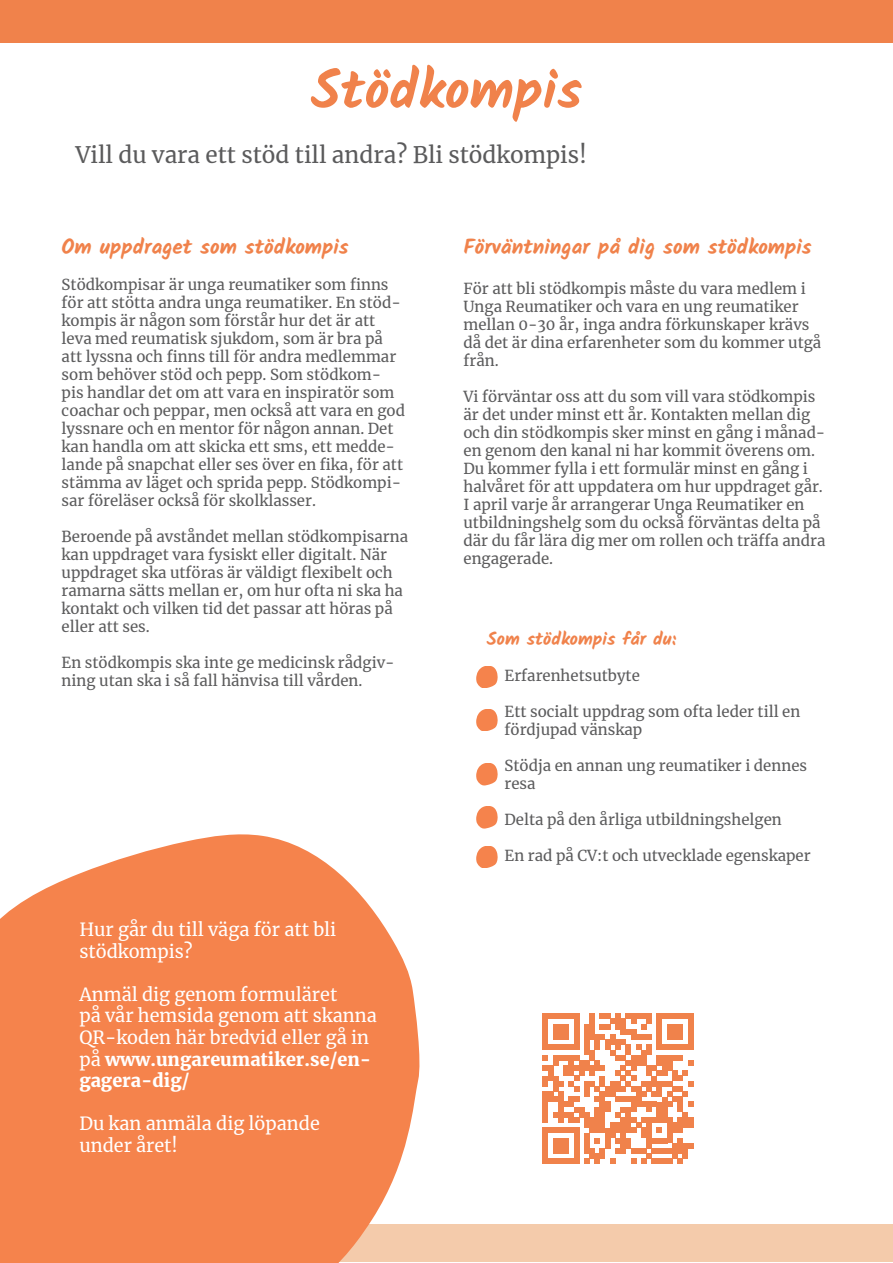
<style>
.page{position:relative;width:893px;height:1263px;background:#fff}
.page>*{position:absolute;margin:0;border:0;box-sizing:border-box;transform-origin:0 0}
.t1{font:700 54px "Kalam";color:#f0824b}
.t2{font:22.5px "Merriweather";color:#5b5b5c}
.t3{font:700 21px "Kalam";color:#f0824b}
.t4{font:18px "Merriweather";color:#fff}
.t5{font:900 18px/21.6px "Merriweather";color:#fff}
.t6{font:700 18px "Kalam";color:#f0824b}
.t7{font:15px/18px "Merriweather";color:#5b5b5c}
.s1{font-weight:400}
</style>
<div class="page">
<div style="left:0;top:0;width:893px;height:43px;background:#f0824b"></div>
<div style="left:0;top:1225px;width:893px;height:37px;background:#f4cbab"></div>
<svg style="left:476px;top:709px;width:22px;height:22px"></svg>
<svg style="left:476px;top:806px;width:22px;height:22px"></svg>
<svg style="left:476px;top:666px;width:22px;height:22px"></svg>
<svg style="left:476px;top:763px;width:22px;height:22px"></svg>
<svg style="left:476px;top:846px;width:22px;height:22px"></svg>
<svg style="left:0;top:834px;width:422px;height:429px;fill:#f5834c"></svg>
<svg style="left:543px;top:1014px;width:150px;height:150px"></svg>
<p class="t1" style="left:311px;top:58px;width:273px">Stödkompis</p>
<p class="t2" style="left:75px;top:139px;width:513px">Vill du vara ett stöd till andra? Bli stödkompis!</p>
<p class="t3" style="left:62px;top:235px;width:289px">Om uppdraget som stödkompis</p>
<p class="t7" style="left:62px;top:275px;width:345px">Stödkompisar är unga reumatiker som finns för att stötta andra unga reumatiker. En stöd&shy;kompis är någon som förstår hur det är att leva med reumatisk sjukdom, som är bra på att lyssna och finns till för andra medlemmar som behöver stöd och pepp. Som stödkom&shy;pis handlar det om att vara en inspiratör som coachar och peppar, men också att vara en god lyssnare och en mentor för någon annan. Det kan handla om att skicka ett sms, ett medde&shy;lande på snapchat eller ses över en fika, för att stämma av läget och sprida pepp. Stödkompi&shy;sar föreläser också för skolklasser.</p>
<p class="t7" style="left:62px;top:527px;width:348px">Beroende på avståndet mellan stödkompisarna kan uppdraget vara fysiskt eller digitalt. När uppdraget ska utföras är väldigt flexibelt och ramarna sätts mellan er, om hur ofta ni ska ha kontakt och vilken tid det passar att höras på eller att ses.</p>
<p class="t7" style="left:62px;top:653px;width:334px">En stödkompis ska inte ge medicinsk rådgiv&shy;ning utan ska i så fall hänvisa till vården.</p>
<p class="t4" style="left:79px;top:917px;width:258px">Hur går du till väga för att bli</p>
<p class="t4" style="left:79px;top:938px;width:115px">stödkompis?</p>
<p class="t4" style="left:79px;top:982px;width:259px">Anmäl dig genom formuläret</p>
<p class="t4" style="left:79px;top:1003px;width:299px">på vår hemsida genom att skanna</p>
<p class="t5" style="left:79px;top:1026px;width:293px"><span class="s1">QR-koden här bredvid eller gå in på</span> www.ungareumatiker.se/en&shy;gagera-dig/</p>
<p class="t4" style="left:79px;top:1111px;width:242px">Du kan anmäla dig löpande</p>
<p class="t4" style="left:79px;top:1133px;width:100px">under året!</p>
<p class="t3" style="left:463px;top:235px;width:350px">Förväntningar på dig som stödkompis</p>
<p class="t7" style="left:463px;top:279px;width:359px">För att bli stödkompis måste du vara medlem i Unga Reumatiker och vara en ung reumatiker mellan 0-30 år, inga andra förkunskaper krävs då det är dina erfarenheter som du kommer utgå från.</p>
<p class="t7" style="left:463px;top:387px;width:363px">Vi förväntar oss att du som vill vara stödkompis är det under minst ett år. Kontakten mellan dig och din stödkompis sker minst en gång i månad&shy;en genom den kanal ni har kommit överens om.<br>Du kommer fylla i ett formulär minst en gång i halvåret för att uppdatera om hur uppdraget går.<br>I april varje år arrangerar Unga Reumatiker en utbildningshelg som du också förväntas delta på där du får lära dig mer om rollen och träffa andra engagerade.</p>
<p class="t6" style="left:487px;top:629px;width:191px">Som stödkompis får du:</p>
<p class="t7" style="left:505px;top:666px;width:137px">Erfarenhetsutbyte</p>
<p class="t7" style="left:505px;top:702px;width:297px">Ett socialt uppdrag som ofta leder till en fördjupad vänskap</p>
<p class="t7" style="left:505px;top:756px;width:304px">Stödja en annan ung reumatiker i dennes resa</p>
<p class="t7" style="left:505px;top:810px;width:279px">Delta på den årliga utbildningshelgen</p>
<p class="t7" style="left:505px;top:846px;width:307px">En rad på CV:t och utvecklade egenskaper</p>
</div>
